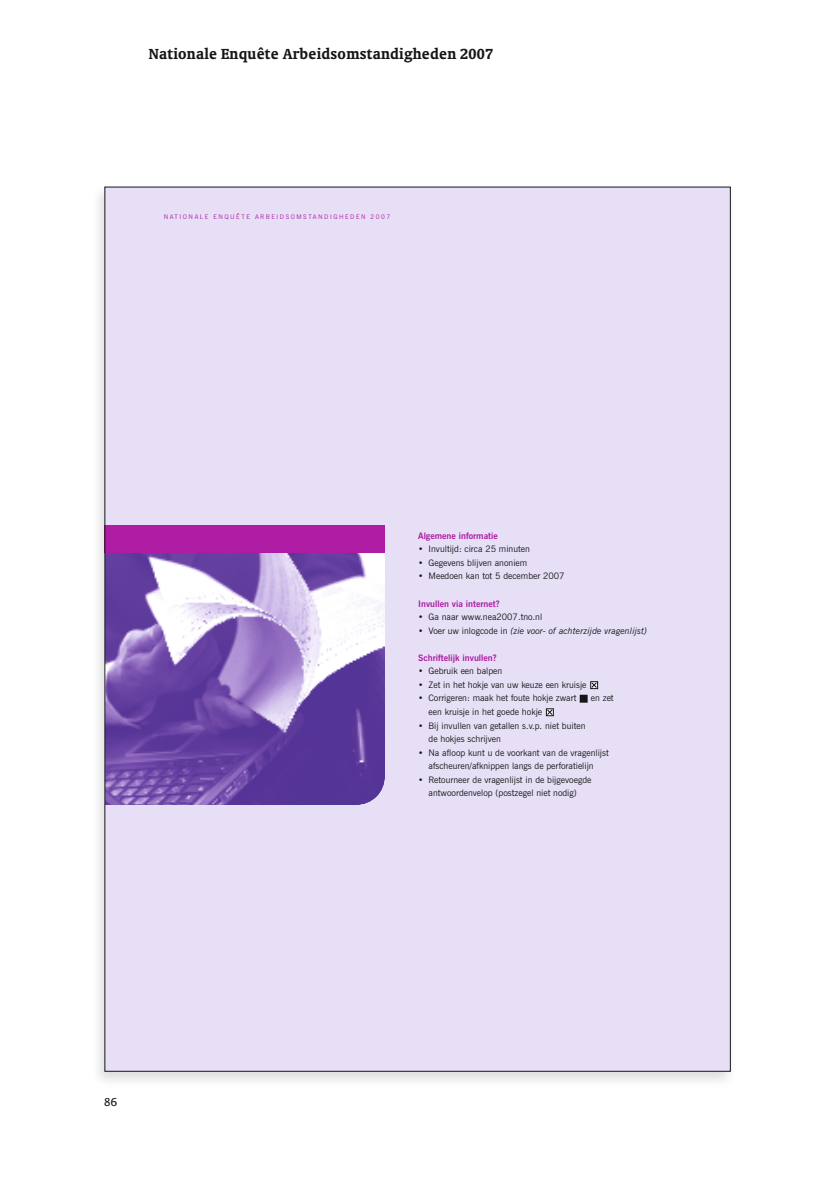
<style>
.page{position:relative;width:834px;height:1191px;background:#fff}
.page>*{position:absolute;margin:0;border:0;box-sizing:border-box;transform-origin:0 0}
.t1{font:700 16.62px "Oranda BT";letter-spacing:.015em;color:#151616}
.t2{font:13.12px "Oranda BT";color:#151616}
.t3{font:8.92px/13.5px "News Gothic BT";color:#151616;text-align:center}
.t4{font:700 8.92px "News Gothic BT";color:#ad1ca2}
.t5{font:italic 8.92px "News Gothic BT";color:#151616}
.t6{font:6.3px "News Gothic BT";letter-spacing:.24em;color:#ad1ca2}
.s1{font-style:normal}
</style>
<div class="page">
<div style="left:89px;top:182px;width:655px;height:914px;background:#151616;opacity:.15"></div>
<div style="left:105px;top:187px;width:624px;height:884px;background:#e6dff6"></div>
<svg style="left:546px;top:708px;width:7px;height:8px"></svg>
<svg style="left:579px;top:695px;width:8px;height:7px"></svg>
<svg style="left:590px;top:681px;width:7px;height:8px"></svg>
<img style="left:106px;top:552px;width:279px;height:253px">
<div style="left:105px;top:525px;width:280px;height:27px;background:#ad1ca2"></div>
<h1 class="t1" style="left:149px;top:44px;width:346px">Nationale Enquête Arbeidsomstandigheden 2007</h1>
<p class="t6" style="left:164px;top:213px;width:228px">NATIONALE ENQUÊTE ARBEIDSOMSTANDIGHEDEN 2007</p>
<h2 class="t2" style="left:104px;top:1094px;width:15px">86</h2>
<p class="t4" style="left:418px;top:530px;width:81px">Algemene informatie</p>
<p class="t3" style="left:418px;top:542px;width:113px">• Invultijd: circa 25 minuten</p>
<p class="t3" style="left:418px;top:556px;width:111px">• Gegevens blijven anoniem</p>
<p class="t3" style="left:418px;top:569px;width:148px">• Meedoen kan tot 5 december 2007</p>
<p class="t4" style="left:418px;top:598px;width:83px">Invullen via internet?</p>
<p class="t3" style="left:418px;top:610px;width:125px">• Ga naar www.nea2007.tno.nl</p>
<p class="t5" style="left:418px;top:625px;width:230px"><span class="s1">• Voer uw inlogcode in</span> (zie voor- of achterzijde vragenlijst)</p>
<p class="t4" style="left:418px;top:652px;width:80px">Schriftelijk invullen?</p>
<p class="t3" style="left:418px;top:664px;width:86px">• Gebruik een balpen</p>
<p class="t3" style="left:418px;top:678px;width:170px">• Zet in het hokje van uw keuze een kruisje</p>
<p class="t3" style="left:418px;top:691px;width:160px">• Corrigeren: maak het foute hokje zwart</p>
<p class="t3" style="left:590px;top:691px;width:24px">en zet</p>
<p class="t3" style="left:428px;top:705px;width:115px">een kruisje in het goede hokje</p>
<p class="t3" style="left:428px;top:718px;width:158px;text-align:left;text-indent:-10px">• Bij invullen van getallen s.v.p. niet buiten de hokjes schrijven</p>
<p class="t3" style="left:418px;top:745px;width:192px">• Na afloop kunt u de voorkant van de vragenlijst afscheuren/afknippen langs de perforatielijn</p>
<p class="t3" style="left:418px;top:772px;width:175px">• Retourneer de vragenlijst in de bijgevoegde antwoordenvelop (postzegel niet nodig)</p>
</div>
